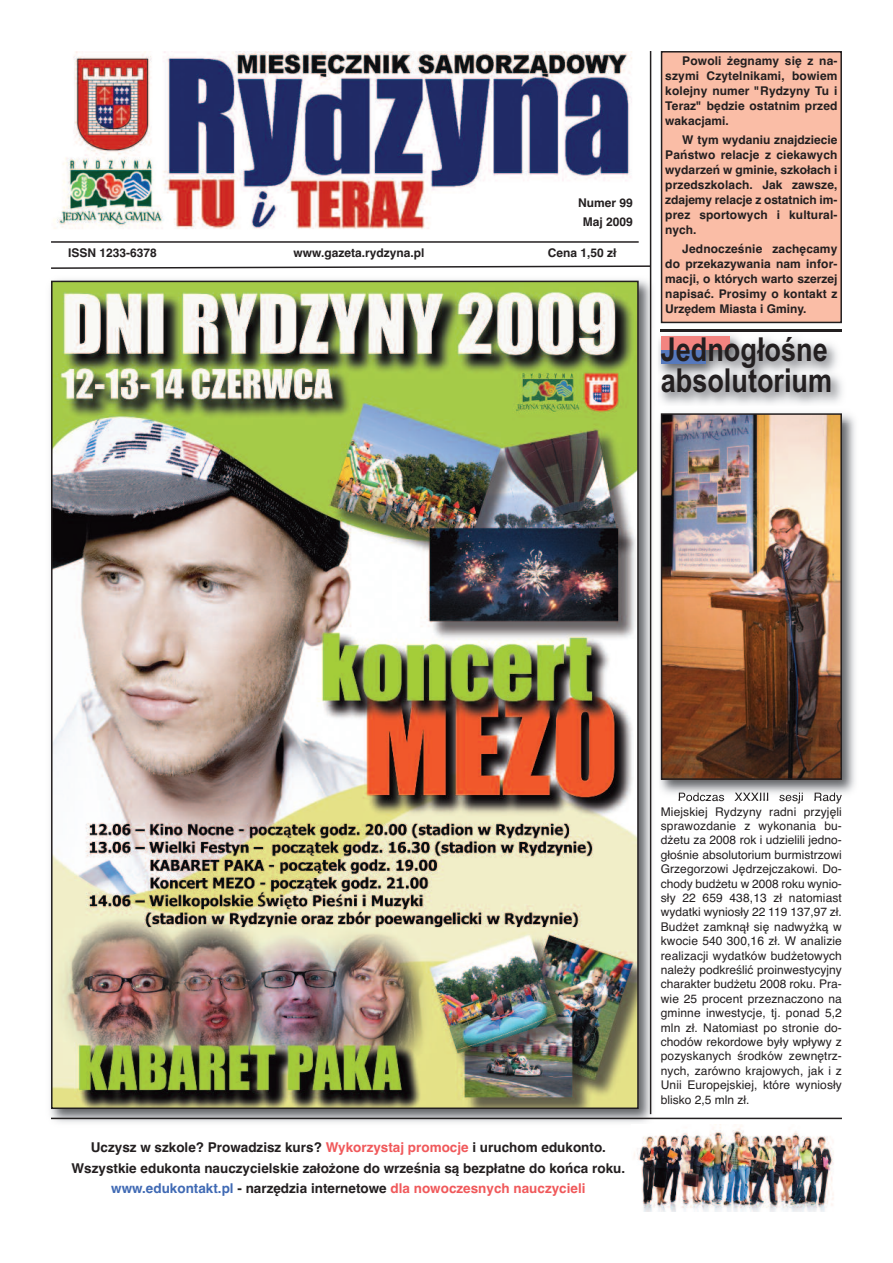
<style>
.page{position:relative;width:893px;height:1263px;background:#fff}
.page>*{position:absolute;margin:0;border:0;box-sizing:border-box;transform-origin:0 0}
.t1{font:700 33px/31.2px "Arial Narrow";color:#231f20}
.t2{font:700 13.5px/20.4px "Helvetica";color:#231f20;text-align:center}
.t3{font:12px/14.4px "Helvetica";letter-spacing:.01em;color:#231f20;text-align:justify}
.t4{font:700 12px/15px "Helvetica";color:#231f20;text-align:justify}
.s1{color:#f0595b}
.s2{color:#406ab4}
</style>
<div class="page">
<img style="left:54px;top:51px;width:578px;height:178px">
<hr style="left:51px;top:241px;width:588px;height:2px;background:#231f20">
<svg style="left:51px;top:265px;width:599px;height:5px"></svg>
<div style="left:662px;top:52px;width:179px;height:270px;background:#fabda6"></div>
<div style="left:661px;top:51px;width:181px;height:272px;border:2px solid #231f20"></div>
<img style="left:50px;top:274px;width:608px;height:849px">
<img style="left:54px;top:284px;width:582px;height:822px">
<hr style="left:51px;top:1118px;width:791px;height:1px;background:#231f20">
<hr style="left:650px;top:51px;width:1px;height:1063px;background:#231f20">
<img style="left:634px;top:1125px;width:200px;height:87px">
<img style="left:653px;top:328px;width:202px;height:471px">
<img style="left:661px;top:330px;width:181px;height:1px">
<div style="left:661px;top:350px;width:44px;height:14px;background:#5679bd"></div>
<div style="left:661px;top:336px;width:68px;height:14px;background:#f38480"></div>
<img style="left:679px;top:793px;width:112px;height:6px">
<img style="left:654px;top:406px;width:4px;height:17px">
<img style="left:664px;top:416px;width:175px;height:361px">
<div style="left:661px;top:413px;width:181px;height:367px;border:2px solid #231f20"></div>
<p class="t4" style="left:578px;top:194px;width:56px;line-height:18.6px;text-align:center">Numer 99<br>Maj 2009</p>
<p class="t4" style="left:68px;top:246px;width:90px">ISSN 1233-6378</p>
<p class="t4" style="left:293px;top:246px;width:132px">www.gazeta.rydzyna.pl</p>
<p class="t4" style="left:548px;top:246px;width:70px">Cena 1,50 zł</p>
<p class="t4" style="left:665px;top:53px;width:174px;text-indent:17px">Powoli żegnamy się z na&shy;szymi Czytelnikami, bowiem kolejny numer "Rydzyny Tu i Teraz" będzie ostatnim przed wakacjami.</p>
<p class="t4" style="left:665px;top:132px;width:174px;text-indent:17px">W tym wydaniu znajdziecie Państwo relacje z ciekawych wydarzeń w gminie, szkołach i przedszkolach. Jak zawsze, zdajemy relacje z ostatnich im&shy;prez sportowych i kultural&shy;nych.</p>
<p class="t4" style="left:665px;top:241px;width:174px;text-indent:17px">Jednocześnie zachęcamy do przekazywania nam infor&shy;macji, o których warto szerzej napisać. Prosimy o kontakt z Urzędem Miasta i Gminy.</p>
<h1 class="t1" style="left:661px;top:334px;width:173px">Jednogłośne absolutorium</h1>
<p class="t2" style="left:72px;top:1137px;width:555px">Uczysz w szkole? Prowadzisz kurs? <span class="s1">Wykorzystaj promocje</span> i uruchom edukonto.<br>Wszystkie edukonta nauczycielskie założone do września są bezpłatne do końca roku. <span class="s2">www.edukontakt.pl</span> - narzędzia internetowe <span class="s1">dla nowoczesnych nauczycieli</span></p>
<p class="t3" style="left:661px;top:790px;width:183px;text-indent:17px">Podczas XXXIII sesji Rady Miejskiej Rydzyny radni przyjęli sprawozdanie z wykonania bu&shy;dżetu za 2008 rok i udzielili jedno&shy;głośnie absolutorium burmistrzowi Grzegorzowi Jędrzejczakowi. Do&shy;chody budżetu w 2008 roku wynio&shy;sły 22 659 438,13 zł natomiast wydatki wyniosły 22 119 137,97 zł.<br>Budżet zamknął się nadwyżką w kwocie 540 300,16 zł. W analizie realizacji wydatków budżetowych należy podkreślić proinwestycyjny charakter budżetu 2008 roku. Pra&shy;wie 25 procent przeznaczono na gminne inwestycje, tj. ponad 5,2 mln zł. Natomiast po stronie do&shy;chodów rekordowe były wpływy z pozyskanych środków zewnętrz&shy;nych, zarówno krajowych, jak i z Unii Europejskiej, które wyniosły blisko 2,5 mln zł.</p>
</div>
